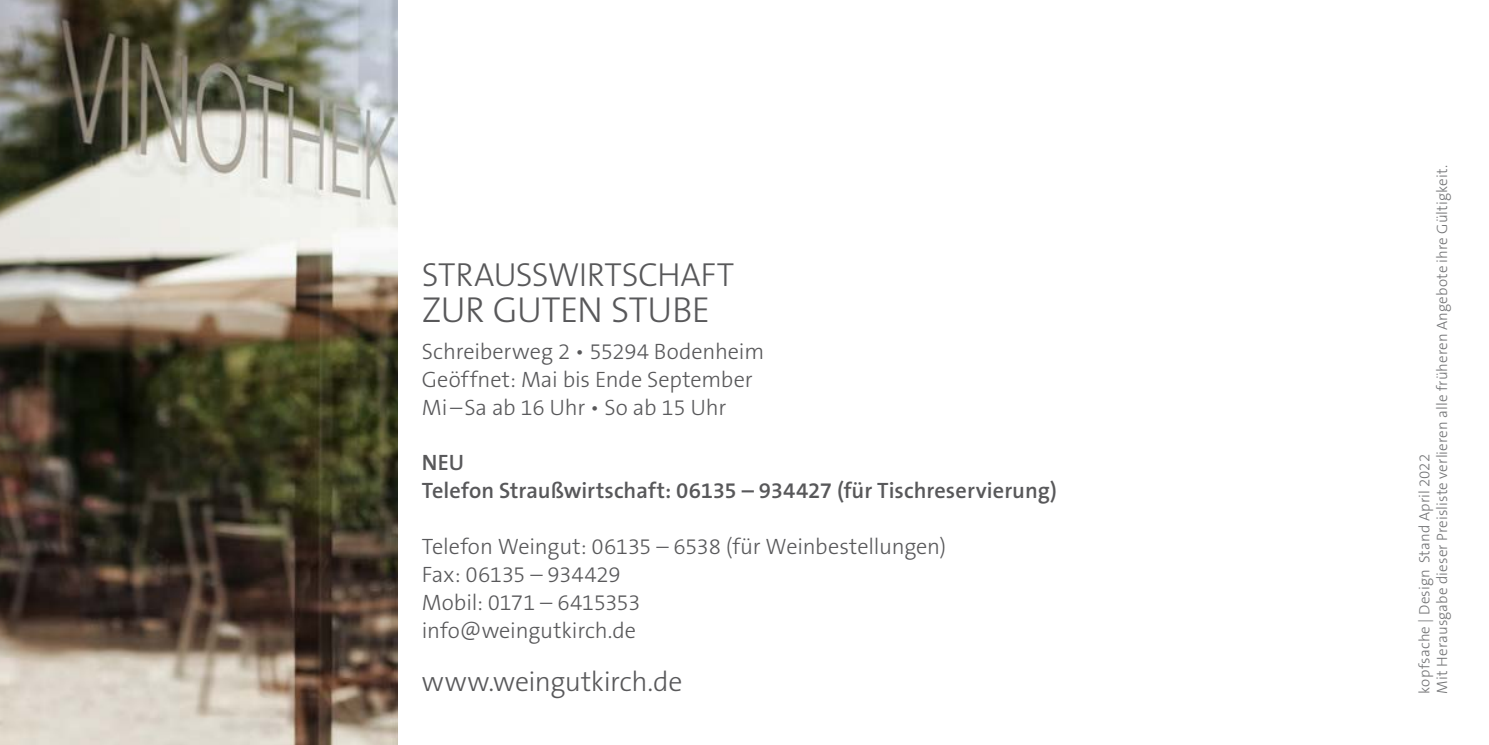
<style>
.page{position:relative;width:1489px;height:745px;background:#fff}
.page>*{position:absolute;margin:0;border:0;box-sizing:border-box;transform-origin:0 0}
.t1{font:300 36.25px "The Sans B3";letter-spacing:-.015em;color:#58585a}
.t2{font:300 33.5px "The Sans B3";letter-spacing:-.015em;color:#58585a}
.t3{font:300 28px "The Sans B3";letter-spacing:-.015em;color:#58585a}
.t4{font:300 22.25px/28px "The Sans B3";letter-spacing:-.01em;color:#58585a}
.t5{font:600 22.25px/28px "The Sans B6";letter-spacing:.005em;color:#58585a}
.t6{font:300 15px/17.5px "The Sans B3";letter-spacing:.005em;color:#727375}
</style>
<div class="page">
<img style="left:0;top:0;width:397px;height:744px">
<h2 class="t2" style="left:422px;top:257px;width:314px">STRAUSSWIRTSCHAFT</h2>
<h1 class="t1" style="left:422px;top:291px;width:290px">ZUR GUTEN STUBE</h1>
<p class="t4" style="left:422px;top:338px;width:344px">Schreiberweg 2 • 55294 Bodenheim<br>Geöffnet: Mai bis Ende September<br>Mi –Sa ab 16 Uhr • So ab 15 Uhr</p>
<p class="t5" style="left:422px;top:450px;width:636px">NEU<br>Telefon Straußwirtschaft: 06135 – 934427 (für Tischreservierung)</p>
<p class="t4" style="left:422px;top:533px;width:525px">Telefon Weingut: 06135 – 6538 (für Weinbestellungen)<br>Fax: 06135 – 934429<br>Mobil: 0171 – 6415353<br>info@weingutkirch.de</p>
<p class="t3" style="left:422px;top:666px;width:262px">www.weingutkirch.de</p>
<p class="t6" style="left:1416px;top:693px;width:529px;rotate:-90deg">kopfsache | Design Stand April 2022<br>Mit Herausgabe dieser Preisliste verlieren alle früheren Angebote ihre Gültigkeit.</p>
</div>
